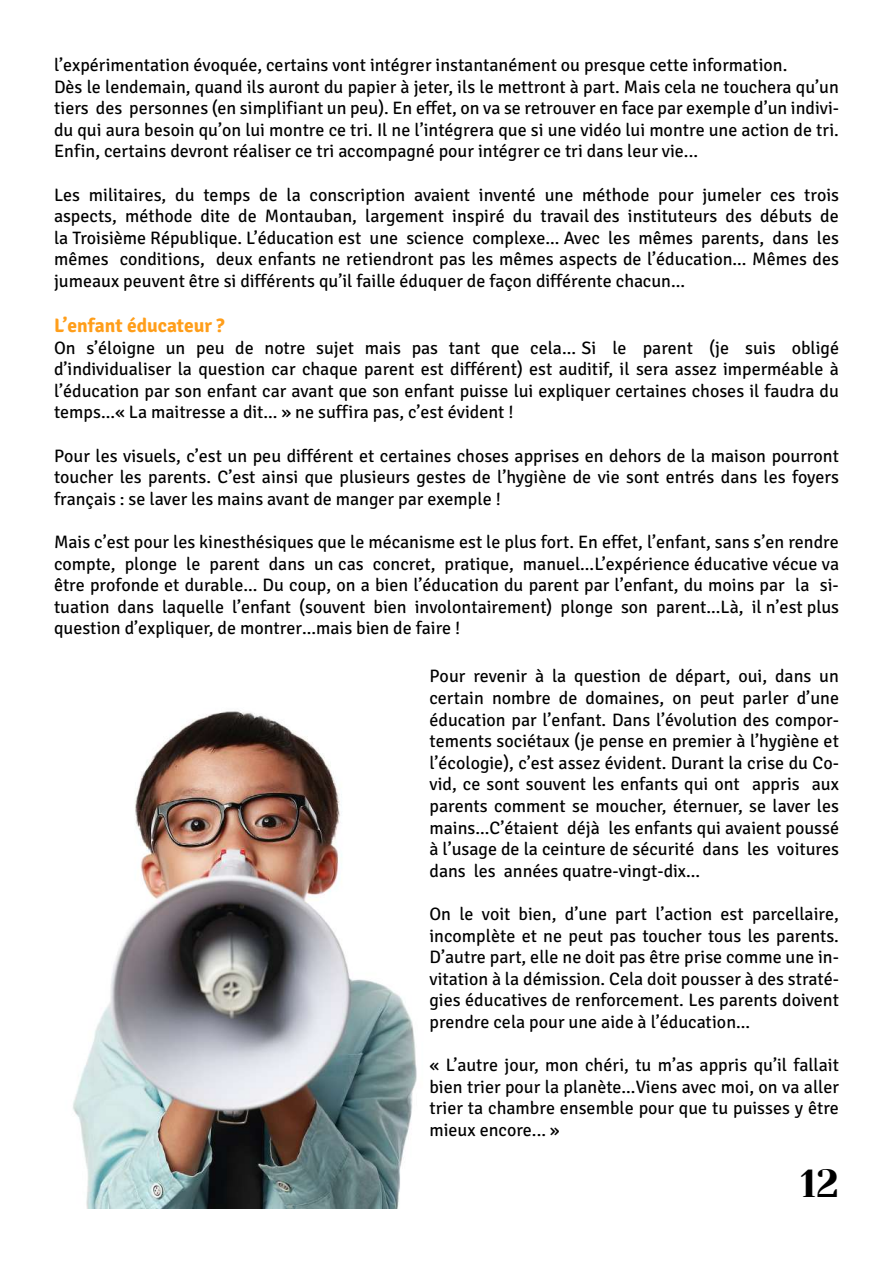
<style>
.page{position:relative;width:893px;height:1263px;background:#fff}
.page>*{position:absolute;margin:0;border:0;box-sizing:border-box;transform-origin:0 0}
.t1{font:39px "Yeseva One";color:#000}
.t2{font:700 19.5px "Signika Negative";color:#ff9e1a}
.t3{font:18px/21.6px "Signika Negative";color:#000;text-align:justify}
</style>
<div class="page">
<img style="left:73px;top:711px;width:344px;height:498px">
<p class="t3" style="left:54px;top:54px;width:786px;text-align:left">l’expérimentation évoquée, certains vont intégrer instantanément ou presque cette information.<br>Dès le lendemain, quand ils auront du papier à jeter, ils le mettront à part. Mais cela ne touchera qu’un tiers des personnes (en simplifiant un peu). En effet, on va se retrouver en face par exemple d’un indivi&shy;du qui aura besoin qu’on lui montre ce tri. Il ne l’intégrera que si une vidéo lui montre une action de tri.<br>Enfin, certains devront réaliser ce tri accompagné pour intégrer ce tri dans leur vie...</p>
<p class="t3" style="left:54px;top:184px;width:787px">Les militaires, du temps de la conscription avaient inventé une méthode pour jumeler ces trois aspects, méthode dite de Montauban, largement inspiré du travail des instituteurs des débuts de la Troisième République. L’éducation est une science complexe... Avec les mêmes parents, dans les mêmes conditions, deux enfants ne retiendront pas les mêmes aspects de l’éducation... Mêmes des jumeaux peuvent être si différents qu’il faille éduquer de façon différente chacun...</p>
<p class="t2" style="left:54px;top:314px;width:172px">L’enfant éducateur ?</p>
<p class="t3" style="left:54px;top:337px;width:787px">On s’éloigne un peu de notre sujet mais pas tant que cela... Si le parent (je suis obligé d’individualiser la question car chaque parent est différent) est auditif, il sera assez imperméable à l’éducation par son enfant car avant que son enfant puisse lui expliquer certaines choses il faudra du temps...« La maitresse a dit... » ne suffira pas, c’est évident !</p>
<p class="t3" style="left:54px;top:445px;width:786px">Pour les visuels, c’est un peu différent et certaines choses apprises en dehors de la maison pourront toucher les parents. C’est ainsi que plusieurs gestes de l’hygiène de vie sont entrés dans les foyers français : se laver les mains avant de manger par exemple !</p>
<p class="t3" style="left:54px;top:531px;width:787px">Mais c’est pour les kinesthésiques que le mécanisme est le plus fort. En effet, l’enfant, sans s’en rendre compte, plonge le parent dans un cas concret, pratique, manuel...L’expérience éducative vécue va être profonde et durable... Du coup, on a bien l’éducation du parent par l’enfant, du moins par la si&shy;tuation dans laquelle l’enfant (souvent bien involontairement) plonge son parent...Là, il n’est plus question d’expliquer, de montrer...mais bien de faire !</p>
<p class="t3" style="left:429px;top:666px;width:411px">Pour revenir à la question de départ, oui, dans un certain nombre de domaines, on peut parler d’une éducation par l’enfant. Dans l’évolution des compor&shy;tements sociétaux (je pense en premier à l’hygiène et l’écologie), c’est assez évident. Durant la crise du Co&shy;vid, ce sont souvent les enfants qui ont appris aux parents comment se moucher, éternuer, se laver les mains...C’étaient déjà les enfants qui avaient poussé à l’usage de la ceinture de sécurité dans les voitures dans les années quatre-vingt-dix...</p>
<p class="t3" style="left:429px;top:903px;width:411px">On le voit bien, d’une part l’action est parcellaire, incomplète et ne peut pas toucher tous les parents.<br>D’autre part, elle ne doit pas être prise comme une in&shy;vitation à la démission. Cela doit pousser à des straté&shy;gies éducatives de renforcement. Les parents doivent prendre cela pour une aide à l’éducation...</p>
<p class="t3" style="left:429px;top:1055px;width:411px">« L’autre jour, mon chéri, tu m’as appris qu’il fallait bien trier pour la planète...Viens avec moi, on va aller trier ta chambre ensemble pour que tu puisses y être mieux encore... »</p>
<h1 class="t1" style="left:800px;top:1154px;width:40px">12</h1>
</div>
